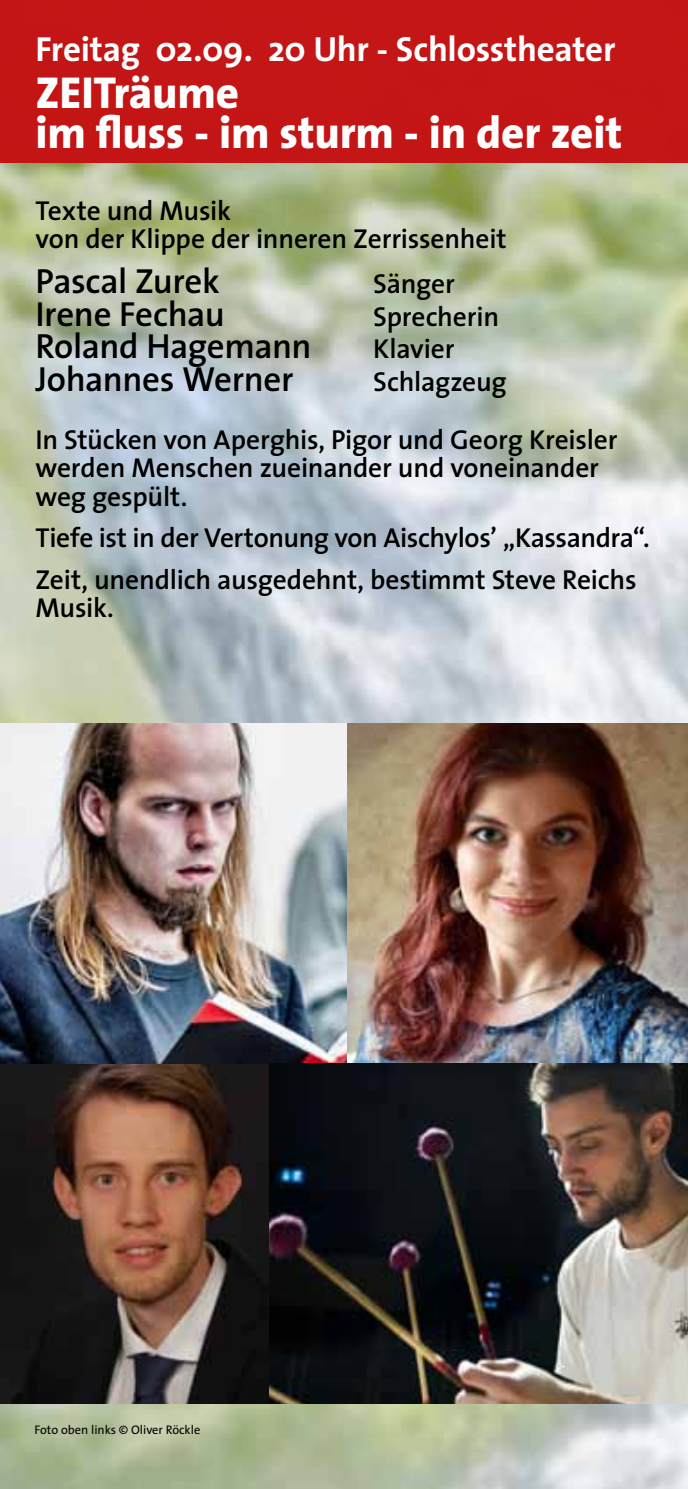
<style>
.page{position:relative;width:688px;height:1489px;background:#fff}
.page>*{position:absolute;margin:0;border:0;box-sizing:border-box;transform-origin:0 0}
.t1{font:800 45px/40px "The Sans";letter-spacing:-.005em;color:#fff}
.t2{font:600 35px "The Sans";letter-spacing:-.01em;color:#000}
.t3{font:700 35px "The Sans";letter-spacing:-.01em;color:#fff}
.t4{font:600 27.5px/28.8px "The Sans";letter-spacing:-.01em;color:#000}
.t5{font:12.5px "The Sans";color:#000}
</style>
<div class="page">
<img style="left:0;top:163px;width:687px;height:1325px">
<img style="left:0;top:723px;width:687px;height:680px">
<div style="left:0;top:0;width:687px;height:163px;background:#c51415"></div>
<p class="t3" style="left:35px;top:20px;width:581px">Freitag 02.09. 20 Uhr - Schlosstheater</p>
<h1 class="t1" style="left:35px;top:72px;width:588px">ZEITräume<br>im fluss - im sturm - in der zeit</h1>
<p class="t4" style="left:35px;top:195px;width:472px">Texte und Musik<br>von der Klippe der inneren Zerrissenheit</p>
<p class="t2" style="left:35px;top:252px;width:186px">Pascal Zurek</p>
<p class="t4" style="left:373px;top:269px;width:83px">Sänger</p>
<p class="t2" style="left:35px;top:285px;width:191px">Irene Fechau</p>
<p class="t4" style="left:373px;top:301px;width:127px">Sprecherin</p>
<p class="t2" style="left:35px;top:317px;width:277px">Roland Hagemann</p>
<p class="t4" style="left:373px;top:334px;width:83px">Klavier</p>
<p class="t2" style="left:35px;top:350px;width:259px">Johannes Werner</p>
<p class="t4" style="left:35px;top:352px;width:583px;line-height:57.5px;text-indent:338px">Schlagzeug<br>In Stücken von Aperghis, Pigor und Georg Kreisler</p>
<p class="t4" style="left:35px;top:453px;width:565px">werden Menschen zueinander und voneinander weg gespült.</p>
<p class="t4" style="left:35px;top:516px;width:615px;line-height:41.2px">Tiefe ist in der Vertonung von Aischylos’ „Kassandra“.<br>Zeit, unendlich ausgedehnt, bestimmt Steve Reichs</p>
<p class="t4" style="left:35px;top:593px;width:80px">Musik.</p>
<p class="t5" style="left:34px;top:1419px;width:167px">Foto oben links © Oliver Röckle</p>
</div>
